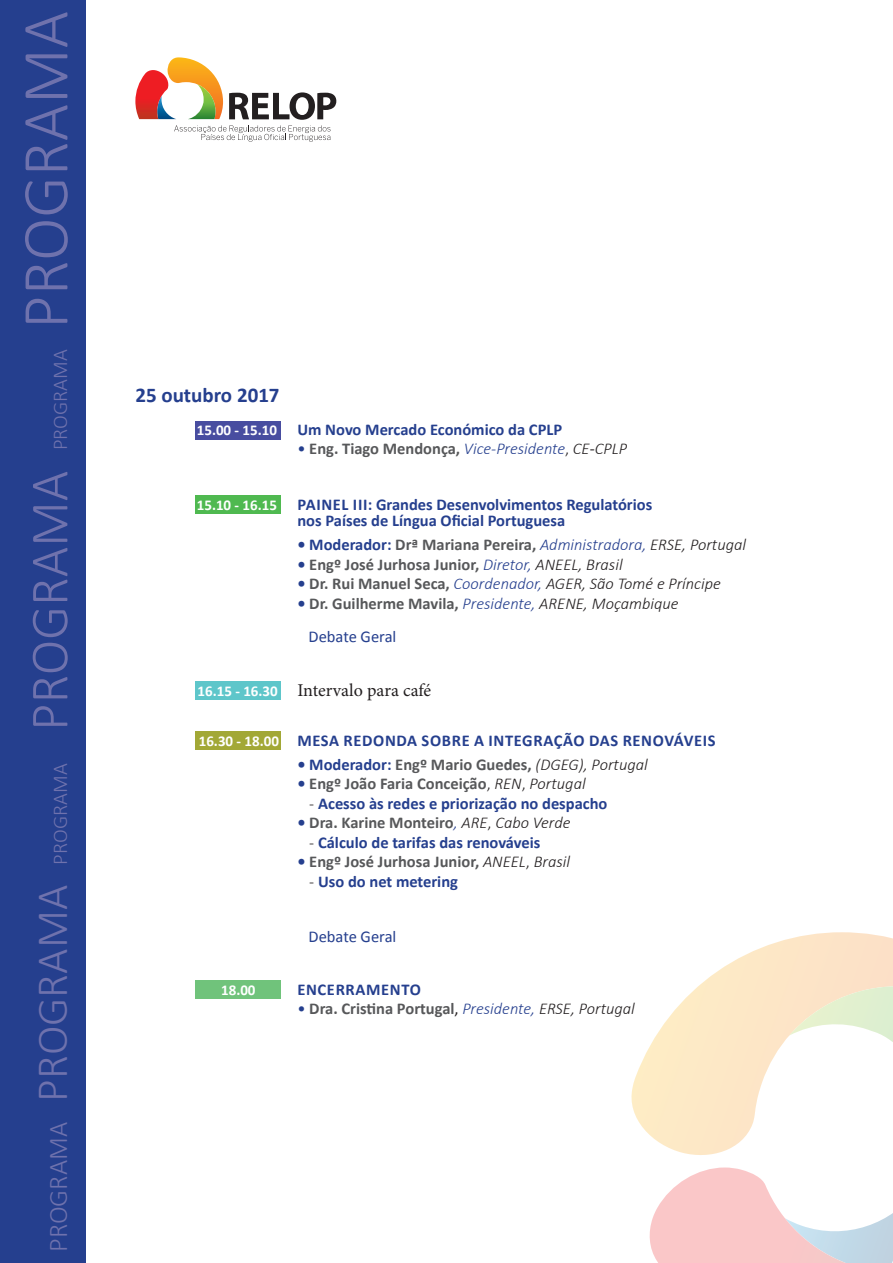
<style>
.page{position:relative;width:893px;height:1263px;background:#fff}
.page>*{position:absolute;margin:0;border:0;box-sizing:border-box;transform-origin:0 0}
.t1{font:300 66px "Calibri";color:#6f72ad}
.t2{font:300 54px "Calibri";color:#6f72ad}
.t3{font:300 27px "Calibri";color:#6f72ad}
.t4{font:700 21px "Calibri";color:#253f8e}
.t5{font:300 21px "Calibri";color:#6f72ad}
.t6{font:18px "Minion Pro";color:#231f20}
.t7{font:700 16.5px "Calibri";color:#57585a}
.t8{font:700 16.5px "Calibri";color:#253f8e}
.t9{font:700 16.5px "Calibri";letter-spacing:.04em;color:#253f8e}
.t10{font:italic 300 16.5px "Calibri";color:#231f20}
.t11{font:16.5px "Calibri";color:#253f8e}
.t12{font:700 15px "Calibri";color:#fff}
.s1{font-size:45px}
.s2{font-size:21px}
.s3{font-size:15px;color:#fff}
.s4{font-weight:400;color:#253f8e}
.s5{font-weight:300;font-style:italic;color:#253f8e}
.s6{font-weight:300;color:#231f20}
.s7{font-weight:300;font-style:italic;color:#231f20}
.s8{font-weight:400;color:#231f20}
.s9{color:#253f8e}
.s10{font-weight:700;font-style:normal;color:#253f8e}
.s11{font-weight:700;font-style:normal;color:#57585a}
.s12{font-family:"Calibri";font-weight:700;font-size:15px;color:#fff}
</style>
<div class="page">
<div style="left:195px;top:980px;width:85px;height:19px;background:#70c37b"></div>
<div style="left:195px;top:731px;width:85px;height:19px;background:#a2a836"></div>
<div style="left:195px;top:681px;width:85px;height:19px;background:#5ec6ca"></div>
<div style="left:195px;top:495px;width:85px;height:19px;background:#4fb950"></div>
<div style="left:195px;top:421px;width:85px;height:19px;background:#484da0"></div>
<div style="left:0;top:0;width:85px;height:1263px;background:#253f8e"></div>
<svg style="left:135px;top:57px;width:201px;height:85px"></svg>
<svg style="left:631px;top:932px;width:262px;height:223px"></svg>
<svg style="left:649px;top:1167px;width:244px;height:96px"></svg>
<svg style="left:789px;top:986px;width:104px;height:149px"></svg>
<p class="t1" style="left:4px;top:329px;width:319px;rotate:-90deg">PROGRAMA</p>
<p class="t5" style="left:47px;top:450px;width:103px;rotate:-90deg">PROGRAMA</p>
<p class="t2" style="left:16px;top:731px;width:261px;rotate:-90deg">PROGRAMA</p>
<p class="t3" style="left:42px;top:1252px;width:490px;rotate:-90deg">PROGRAMA <span class="s1">PROGRAMA</span> <span class="s2">PROGRAMA</span></p>
<p class="t4" style="left:135px;top:381px;width:146px">25 outubro 2017</p>
<p class="t8" style="left:197px;top:419px;width:367px"><span class="s3">15.00 - 15.10</span> Um Novo Mercado Económico da CPLP</p>
<p class="t7" style="left:297px;top:438px;width:331px"><span class="s4">•</span> Eng. Tiago Mendonça, <span class="s5">Vice-Presidente</span><span class="s6">,</span> <span class="s7">CE</span><span class="s8">-</span><span class="s7">CPLP</span></p>
<p class="t8" style="left:197px;top:494px;width:457px"><span class="s3">15.10 - 16.15</span> PAINEL III: Grandes Desenvolvimentos Regulatórios</p>
<p class="t8" style="left:297px;top:510px;width:269px">nos Países de Língua Oficial Portuguesa</p>
<p class="t7" style="left:297px;top:534px;width:450px"><span class="s9">• Moderador:</span> Drª Mariana Pereira, <span class="s5">Administradora,</span> <span class="s7">ERSE, Portugal</span></p>
<p class="t7" style="left:297px;top:554px;width:327px"><span class="s9">•</span> Engº José Jurhosa Junior, <span class="s5">Diretor,</span> <span class="s7">ANEEL, Brasil</span></p>
<p class="t10" style="left:297px;top:573px;width:425px"><span class="s10">•</span> <span class="s11">Dr. Rui Manuel Seca,</span> <span class="s9">Coordenador,</span> AGER, São Tomé e Príncipe</p>
<p class="t7" style="left:297px;top:593px;width:383px"><span class="s9">•</span> Dr. Guilherme Mavila, <span class="s5">Presidente,</span> <span class="s7">ARENE, Moçambique</span></p>
<p class="t11" style="left:309px;top:626px;width:89px">Debate Geral</p>
<p class="t6" style="left:198px;top:678px;width:235px"><span class="s12">16.15 - 16.30</span> Intervalo para café</p>
<p class="t9" style="left:199px;top:730px;width:518px"><span class="s3">16.30 - 18.00</span> MESA REDONDA SOBRE A INTEGRAÇÃO DAS RENOVÁVEIS</p>
<p class="t7" style="left:297px;top:754px;width:352px"><span class="s9">• Moderador:</span> Engº Mario Guedes, <span class="s7">(DGEG), Portugal</span></p>
<p class="t7" style="left:297px;top:773px;width:290px"><span class="s9">•</span> Engº João Faria Conceição<span class="s6">,</span> <span class="s7">REN</span><span class="s6">,</span> <span class="s7">Portugal</span></p>
<p class="t8" style="left:309px;top:793px;width:300px"><span class="s6">-</span> Acesso às redes e priorização no despacho</p>
<p class="t7" style="left:297px;top:812px;width:275px"><span class="s9">•</span> Dra. Karine Monteiro<span class="s5">,</span> <span class="s7">ARE</span><span class="s6">,</span> <span class="s7">Cabo Verde</span></p>
<p class="t8" style="left:309px;top:832px;width:233px"><span class="s6">-</span> Cálculo de tarifas das renováveis</p>
<p class="t7" style="left:297px;top:851px;width:274px"><span class="s9">•</span> Engº José Jurhosa Junior, <span class="s7">ANEEL</span><span class="s6">,</span> <span class="s7">Brasil</span></p>
<p class="t8" style="left:309px;top:871px;width:150px"><span class="s6">-</span> Uso do net metering</p>
<p class="t11" style="left:309px;top:926px;width:89px">Debate Geral</p>
<p class="t12" style="left:221px;top:980px;width:36px">18.00</p>
<p class="t9" style="left:297px;top:979px;width:125px">ENCERRAMENTO</p>
<p class="t7" style="left:297px;top:998px;width:339px"><span class="s4">•</span> Dra. Cristina Portugal<span class="s8">,</span> <span class="s5">Presidente,</span> <span class="s7">ERSE, Portugal</span></p>
</div>
